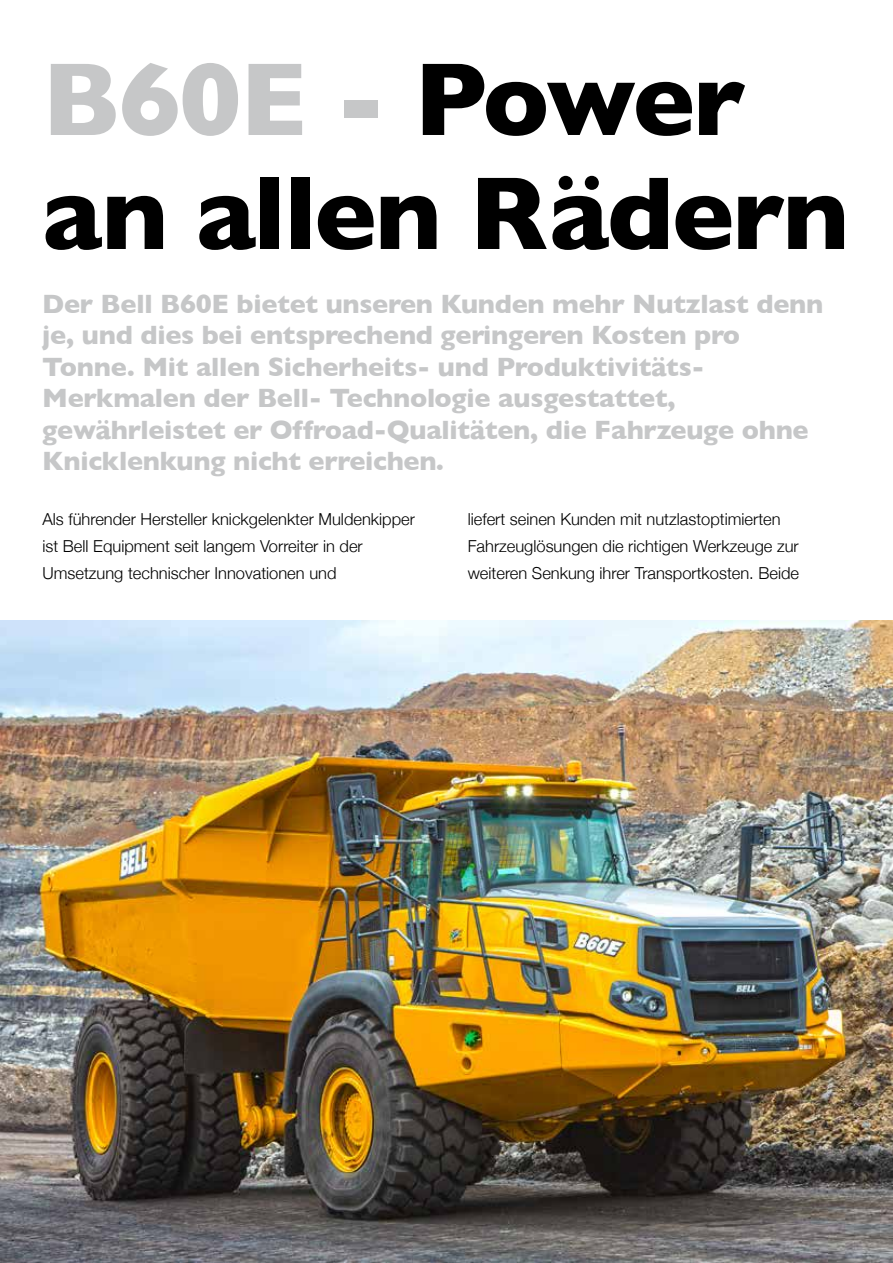
<style>
.page{position:relative;width:893px;height:1263px;background:#fff}
.page>*{position:absolute;margin:0;border:0;box-sizing:border-box;transform-origin:0 0}
.t1{font:700 105px/114px "Gill Sans";letter-spacing:-.02em;color:#000}
.t2{font:700 27px/31.5px "Gill Sans";letter-spacing:-.01em;color:#c6c7c8}
.t3{font:300 16.5px/27px "Helvetica Neue";color:#000}
.s1{color:#c6c7c8}
</style>
<div class="page">
<img style="left:0;top:621px;width:893px;height:642px">
<h1 class="t1" style="left:42px;top:40px;width:809px"><span class="s1">B60E -</span> Power an allen Rädern</h1>
<p class="t2" style="left:42px;top:287px;width:783px">Der Bell B60E bietet unseren Kunden mehr Nutzlast denn je, und dies bei entsprechend geringeren Kosten pro Tonne. Mit allen Sicherheits- und Produktivitäts-Merkmalen der Bell- Technologie ausgestattet, gewährleistet er Offroad-Qualitäten, die Fahrzeuge ohne Knicklenkung nicht erreichen.</p>
<p class="t3" style="left:43px;top:504px;width:374px">Als führender Hersteller knickgelenkter Muldenkipper ist Bell Equipment seit langem Vorreiter in der<br>Umsetzung technischer Innovationen und</p>
<p class="t3" style="left:468px;top:504px;width:333px">liefert seinen Kunden mit nutzlastoptimierten<br>Fahrzeuglösungen die richtigen Werkzeuge zur weiteren Senkung ihrer Transportkosten. Beide</p>
</div>
